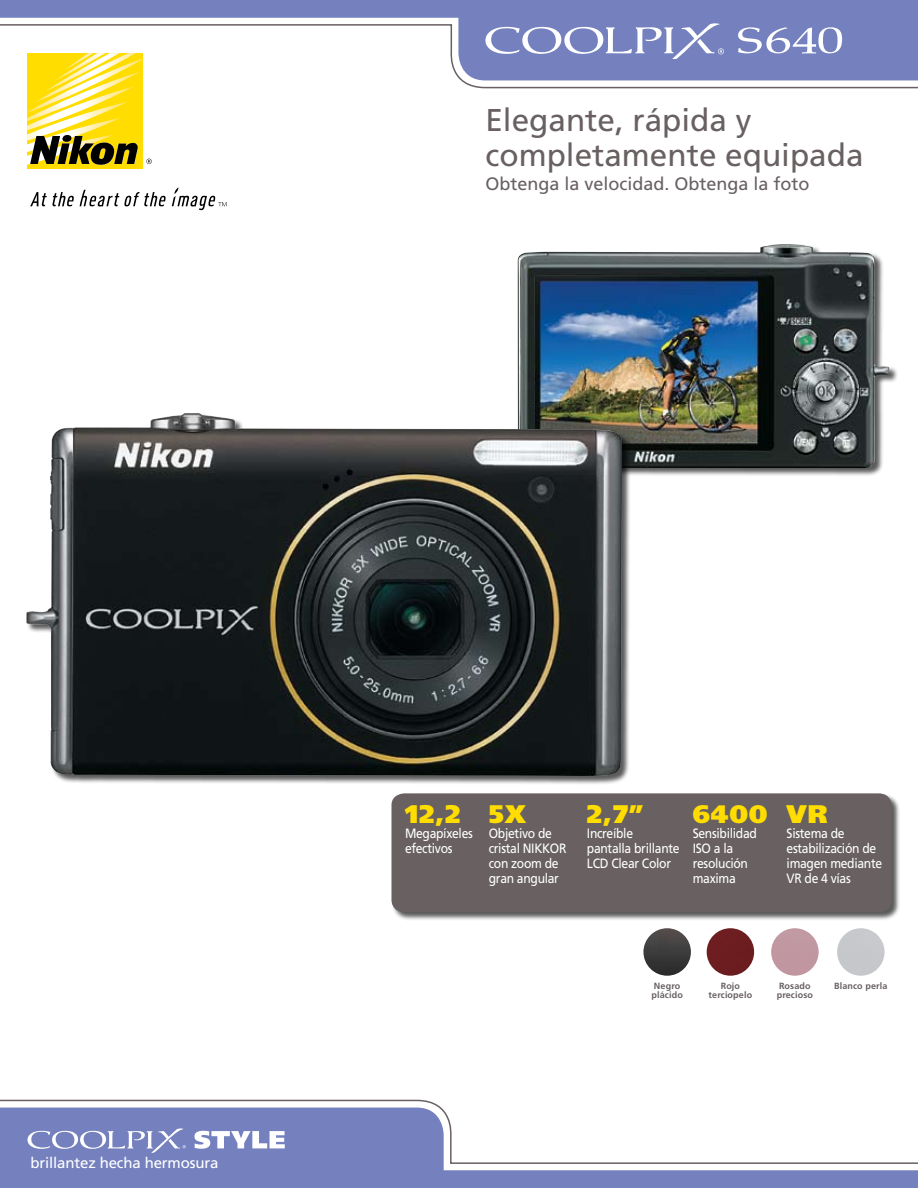
<style>
.page{position:relative;width:918px;height:1188px;background:#fff}
.page>*{position:absolute;margin:0;border:0;box-sizing:border-box;transform-origin:0 0}
.t1{font:31.5px/34.8px "Frutiger";color:#686061}
.t2{font:900 25.5px "Frutiger";color:#fd0}
.t3{font:900 25.2px "Frutiger";color:#fd0}
.t4{font:18px "Frutiger";color:#686061}
.t5{font:15px "Frutiger";letter-spacing:-.01em;color:#fff}
.t6{font:13.5px/15px "Frutiger";letter-spacing:-.025em;color:#fff;scale:.9 1}
.t7{font:700 9px/9px "Frutiger";letter-spacing:.015em;color:#686061}
</style>
<div class="page">
<svg style="left:0;top:0;width:918px;height:23px;background:#848fc6"></svg>
<svg style="left:0;top:23px;width:918px;height:66px"></svg>
<svg style="left:738px;top:27px;width:104px;height:26px"></svg>
<svg style="left:485px;top:22px;width:239px;height:37px;background:#8f99cb"></svg>
<div style="left:517px;top:244px;width:401px;height:257px;background:#000;opacity:.65"></div>
<img style="left:518px;top:244px;width:371px;height:224px">
<div style="left:26px;top:412px;width:624px;height:391px;background:#000;opacity:.65"></div>
<img style="left:26px;top:413px;width:596px;height:363px">
<svg style="left:0;top:1165px;width:918px;height:23px;fill:#7581bf"></svg>
<svg style="left:0;top:1099px;width:918px;height:66px"></svg>
<svg style="left:28px;top:1128px;width:257px;height:27px"></svg>
<div style="left:391px;top:793px;width:515px;height:134px;background:#000;opacity:.65"></div>
<div style="left:391px;top:793px;width:501px;height:119px;background:#686061;border-radius:12px"></div>
<img style="left:643px;top:928px;width:48px;height:48px;border-radius:24px">
<div style="left:707px;top:928px;width:47px;height:48px;background:#6c1d1f;border-radius:24px"></div>
<img style="left:771px;top:928px;width:48px;height:48px;border-radius:24px">
<div style="left:837px;top:928px;width:48px;height:48px;background:#c6c8cb;border-radius:24px"></div>
<div style="left:1px;top:1155px;width:356px;height:33px;background:#7581bf"></div>
<div style="left:27px;top:53px;width:115px;height:115px;background:#fd0"></div>
<svg style="left:30px;top:192px;width:44px;height:15px"></svg>
<svg style="left:80px;top:190px;width:86px;height:17px"></svg>
<svg style="left:172px;top:187px;width:55px;height:23px"></svg>
<svg style="left:27px;top:53px;width:125px;height:112px"></svg>
<h1 class="t1" style="left:485px;top:102px;width:380px">Elegante, rápida y completamente equipada</h1>
<h3 class="t4" style="left:485px;top:173px;width:326px">Obtenga la velocidad. Obtenga la foto</h3>
<p class="t5" style="left:31px;top:1154px;width:189px">brillantez hecha hermosura</p>
<h2 class="t2" style="left:405px;top:799px;width:57px">12,2</h2>
<p class="t6" style="left:405px;top:826px;width:77px">Megapíxeles efectivos</p>
<h2 class="t2" style="left:489px;top:799px;width:39px">5X</h2>
<p class="t6" style="left:489px;top:826px;width:88px">Objetivo de cristal NIKKOR con zoom de gran angular</p>
<h2 class="t2" style="left:587px;top:798px;width:58px">2,7”</h2>
<p class="t6" style="left:587px;top:826px;width:105px">Increíble pantalla brillante<br>LCD Clear Color</p>
<h3 class="t3" style="left:693px;top:799px;width:76px">6400</h3>
<p class="t6" style="left:693px;top:826px;width:73px">Sensibilidad<br>ISO a la resolución maxima</p>
<h2 class="t2" style="left:787px;top:799px;width:42px">VR</h2>
<p class="t6" style="left:787px;top:826px;width:108px">Sistema de estabilización de imagen mediante<br>VR de 4 vías</p>
<p class="t7" style="left:652px;top:981px;width:33px">Negro plácido</p>
<p class="t7" style="left:709px;top:981px;width:45px;text-align:center">Rojo terciopelo</p>
<p class="t7" style="left:777px;top:981px;width:38px">Rosado precioso</p>
<p class="t7" style="left:834px;top:981px;width:55px">Blanco perla</p>
</div>
